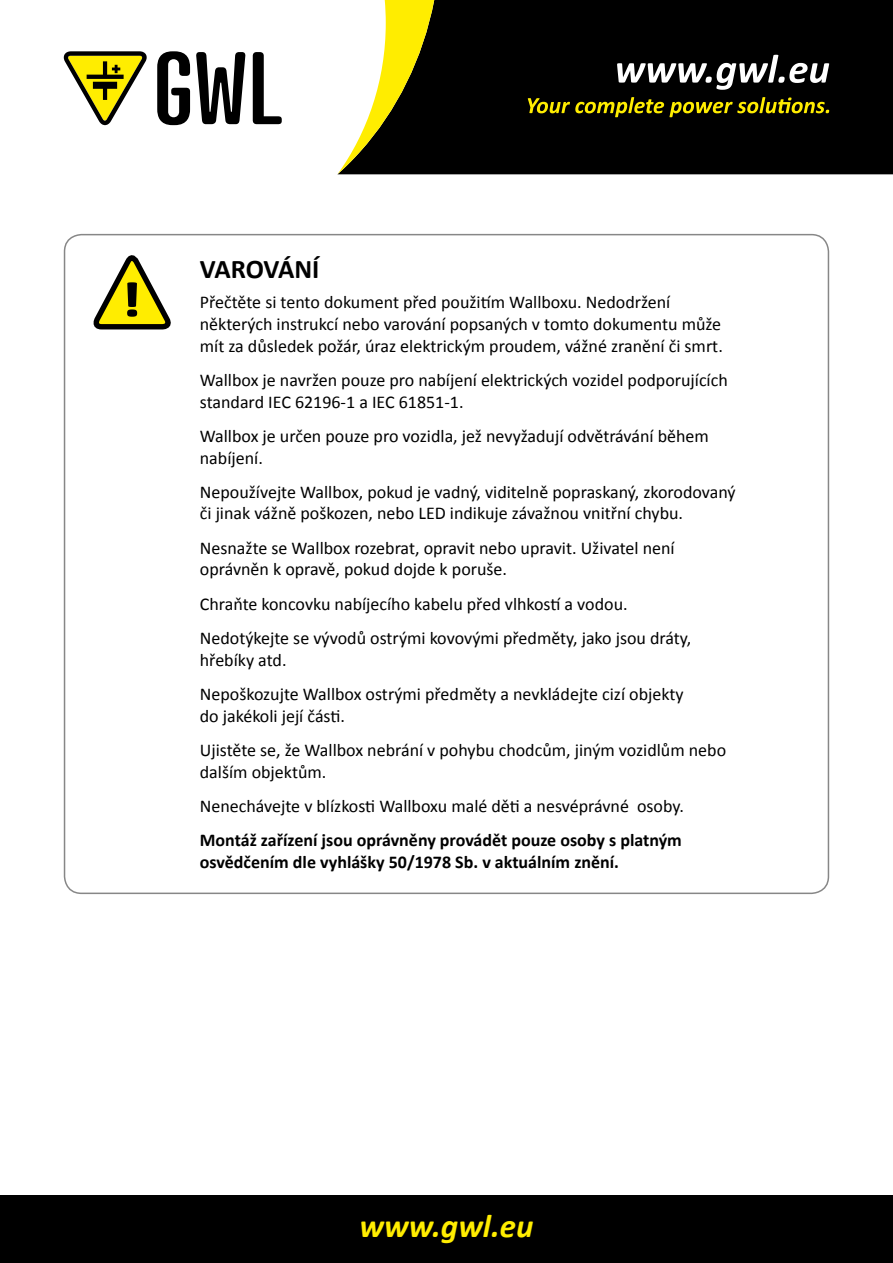
<style>
.page{position:relative;width:893px;height:1263px;background:#fff}
.page>*{position:absolute;margin:0;border:0;box-sizing:border-box;transform-origin:0 0}
._4_-_texty{font:italic 700 33px "Calibri";color:#ffed00}
.vykricnik{font:700 27px "Calibri";letter-spacing:-.01em;color:#000}
._4_-_texty-2{font:18px/21.6px "Calibri";color:#000}
._4_-_texty-3{font:700 18px/21.6px "Calibri";color:#000}
</style>
<div class="page">
<div style="left:0;top:1195px;width:893px;height:68px;background:#000"></div>
<svg style="left:157px;top:51px;width:33px;height:74px"></svg>
<svg style="left:196px;top:52px;width:50px;height:72px"></svg>
<svg style="left:253px;top:52px;width:29px;height:72px"></svg>
<svg style="left:63px;top:51px;width:84px;height:74px"></svg>
<svg style="left:93px;top:255px;width:78px;height:75px"></svg>
<div style="left:434px;top:0;width:459px;height:174px;background:#000"></div>
<svg style="left:337px;top:0;width:97px;height:174px"></svg>
<svg style="left:528px;top:97px;width:301px;height:20px;background:#4a4500"></svg>
<svg style="left:617px;top:55px;width:212px;height:35px"></svg>
<p class="vykricnik" style="left:200px;top:253px;width:121px">VAROVÁNÍ</p>
<p class="_4_-_texty-2" style="left:200px;top:291px;width:524px">Přečtěte si tento dokument před použitím Wallboxu. Nedodržení některých instrukcí nebo varování popsaných v tomto dokumentu může mít za důsledek požár, úraz elektrickým proudem, vážné zranění či smrt.</p>
<p class="_4_-_texty-2" style="left:200px;top:368px;width:529px">Wallbox je navržen pouze pro nabíjení elektrických vozidel podporujících standard IEC 62196-1 a IEC 61851-1.</p>
<p class="_4_-_texty-2" style="left:200px;top:424px;width:511px">Wallbox je určen pouze pro vozidla, jež nevyžadují odvětrávání během nabíjení.</p>
<p class="_4_-_texty-2" style="left:200px;top:480px;width:537px">Nepoužívejte Wallbox, pokud je vadný, viditelně popraskaný, zkorodovaný či jinak vážně poškozen, nebo LED indikuje závažnou vnitřní chybu.</p>
<p class="_4_-_texty-2" style="left:200px;top:536px;width:476px">Nesnažte se Wallbox rozebrat, opravit nebo upravit. Uživatel není oprávněn k opravě, pokud dojde k poruše.</p>
<p class="_4_-_texty-2" style="left:200px;top:592px;width:429px">Chraňte koncovku nabíjecího kabelu před vlhkostí a vodou.</p>
<p class="_4_-_texty-2" style="left:200px;top:626px;width:493px">Nedotýkejte se vývodů ostrými kovovými předměty, jako jsou dráty, hřebíky atd.</p>
<p class="_4_-_texty-2" style="left:200px;top:682px;width:485px">Nepoškozujte Wallbox ostrými předměty a nevkládejte cizí objekty do jakékoli její části.</p>
<p class="_4_-_texty-2" style="left:200px;top:738px;width:528px">Ujistěte se, že Wallbox nebrání v pohybu chodcům, jiným vozidlům nebo dalším objektům.</p>
<p class="_4_-_texty-2" style="left:200px;top:794px;width:486px">Nenechávejte v blízkosti Wallboxu malé děti a nesvéprávné osoby.</p>
<p class="_4_-_texty-3" style="left:200px;top:829px;width:483px">Montáž zařízení jsou oprávněny provádět pouze osoby s platným osvědčením dle vyhlášky 50/1978 Sb. v aktuálním znění.</p>
<p class="_4_-_texty" style="left:359px;top:1206px;width:175px">www.gwl.eu</p>
</div>
